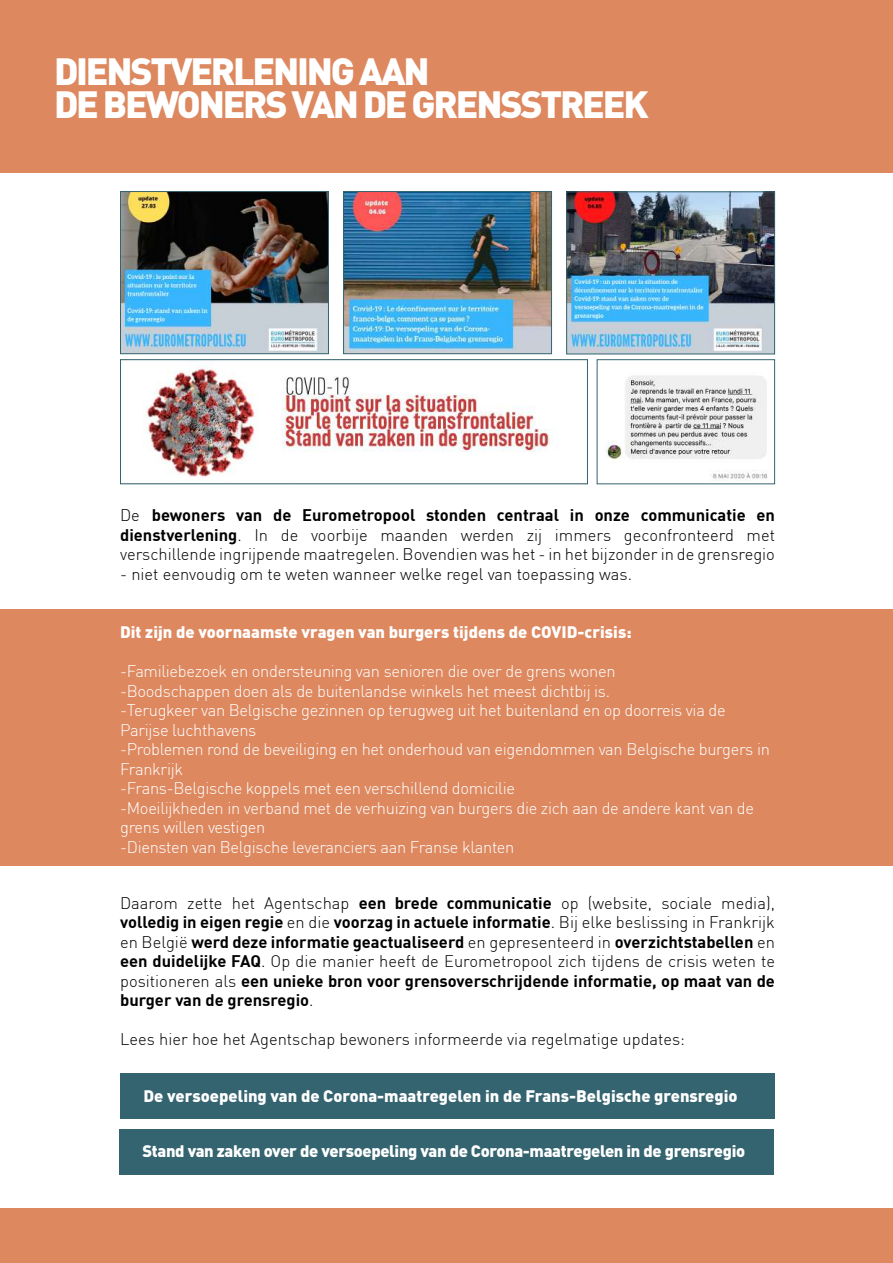
<style>
.page{position:relative;width:893px;height:1263px;background:#fff}
.page>*{position:absolute;margin:0;border:0;box-sizing:border-box;transform-origin:0 0}
.t1{font:900 37.5px/33px "DIN";letter-spacing:-.06em;color:#fff}
.t2{font:300 16.5px/19.5px "DIN";letter-spacing:-.02em;color:#fff}
.t3{font:700 16.5px/19.5px "DIN";color:#000;text-align:justify}
.t4{font:300 16.5px/19.5px "DIN";color:#000;text-align:justify}
.t5{font:900 16.5px "DIN";color:#fff}
.t6{font:900 16.5px "DIN";letter-spacing:-.02em;color:#fff}
.s1{font-weight:700}
.s2{font-weight:300}
</style>
<div class="page">
<div style="left:0;top:0;width:893px;height:172px;background:#dd885f"></div>
<div style="left:120px;top:1073px;width:655px;height:45px;background:#346470"></div>
<div style="left:0;top:1209px;width:893px;height:54px;background:#dd885f"></div>
<div style="left:0;top:609px;width:893px;height:257px;background:#dd885f"></div>
<div style="left:119px;top:1129px;width:655px;height:45px;background:#346470"></div>
<img style="left:605px;top:375px;width:163px;height:106px">
<div style="left:597px;top:359px;width:178px;height:125px;border:1px solid #346470"></div>
<img style="left:345px;top:193px;width:205px;height:159px">
<div style="left:343px;top:191px;width:209px;height:163px;border:1px solid #346470"></div>
<img style="left:144px;top:365px;width:409px;height:113px">
<div style="left:120px;top:359px;width:468px;height:125px;border:1px solid #346470"></div>
<img style="left:568px;top:193px;width:205px;height:159px">
<div style="left:566px;top:191px;width:209px;height:163px;border:1px solid #346470"></div>
<img style="left:122px;top:193px;width:205px;height:159px">
<div style="left:120px;top:191px;width:209px;height:163px;border:1px solid #346470"></div>
<h1 class="t1" style="left:54px;top:53px;width:596px">DIENSTVERLENING AAN<br>DE BEWONERS VAN DE GRENSSTREEK</h1>
<p class="t4" style="left:120px;top:505px;width:656px">De <span class="s1">bewoners van de Eurometropool stonden centraal in onze communicatie en dienstverlening</span>. In de voorbije maanden werden zij immers geconfronteerd met verschillende ingrijpende maatregelen. Bovendien was het - in het bijzonder in de grensregio</p>
<p class="t4" style="left:120px;top:564px;width:513px">- niet eenvoudig om te weten wanneer welke regel van toepassing was.</p>
<p class="t5" style="left:120px;top:621px;width:513px">Dit zijn de voornaamste vragen van burgers tijdens de COVID-crisis:</p>
<p class="t2" style="left:120px;top:661px;width:651px">-Familiebezoek en ondersteuning van senioren die over de grens wonen<br>-Boodschappen doen als de buitenlandse winkels het meest dichtbij is.<br>-Terugkeer van Belgische gezinnen op terugweg uit het buitenland en op doorreis via de Parijse luchthavens<br>-Problemen rond de beveiliging en het onderhoud van eigendommen van Belgische burgers in Frankrijk<br>-Frans-Belgische koppels met een verschillend domicilie<br>-Moeilijkheden in verband met de verhuizing van burgers die zich aan de andere kant van de grens willen vestigen<br>-Diensten van Belgische leveranciers aan Franse klanten</p>
<p class="t3" style="left:120px;top:892px;width:656px"><span class="s2">Daarom zette het Agentschap</span> een brede communicatie <span class="s2">op (website, sociale media), </span>volledig in eigen regie <span class="s2">en die</span> voorzag in actuele informatie<span class="s2">. Bij elke beslissing in Frankrijk en België</span> werd deze informatie geactualiseerd <span class="s2">en gepresenteerd in</span> overzichtstabellen <span class="s2">en </span>een duidelijke FAQ<span class="s2">. Op die manier heeft de Eurometropool zich tijdens de crisis weten te positioneren als</span> een unieke bron voor grensoverschrijdende informatie, op maat van de burger van de grensregio<span class="s2">.</span></p>
<p class="t4" style="left:120px;top:1029px;width:566px">Lees hier hoe het Agentschap bewoners informeerde via regelmatige updates:</p>
<p class="t5" style="left:144px;top:1085px;width:596px">De versoepeling van de Corona-maatregelen in de Frans-Belgische grensregio</p>
<p class="t6" style="left:142px;top:1140px;width:604px">Stand van zaken over de versoepeling van de Corona-maatregelen in de grensregio</p>
</div>
